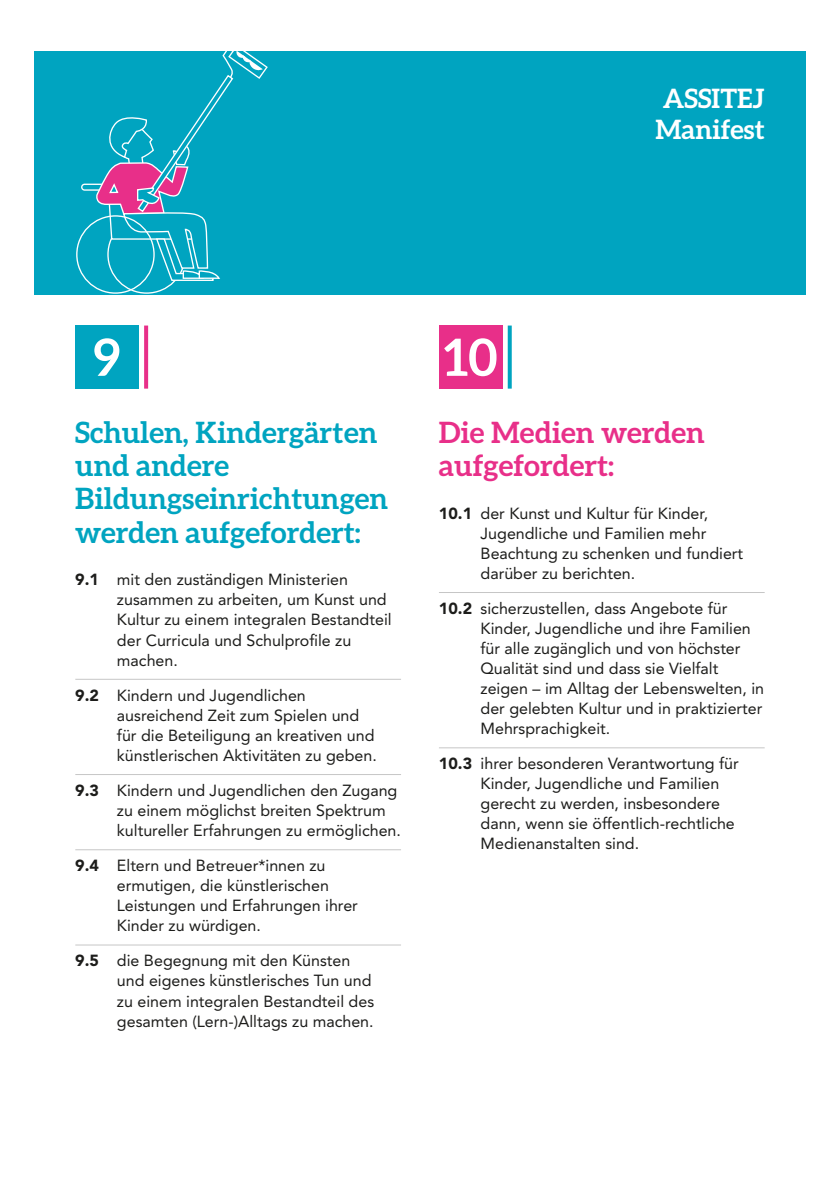
<style>
.page{position:relative;width:840px;height:1191px;background:#fff}
.page>*{position:absolute;margin:0;border:0;box-sizing:border-box;transform-origin:0 0}
.t1{font:700 51.4px "Aleo";color:#fff}
.t2{font:700 29.4px/33.4px "Aleo";color:#00a4c0}
.t3{font:700 29.4px/33.4px "Aleo";color:#e82f89}
.t4{font:700 26.6px/30.6px "Aleo";color:#fff}
.t5{font:16px/20px "Avenir LT Std";color:#1d1d1b}
.s1{font-weight:900}
</style>
<div class="page">
<div style="left:34px;top:51px;width:771px;height:243px;background:#00a4c0"></div>
<div style="left:81px;top:184px;width:31px;height:7px;border:1px solid #fff;border-radius:3px"></div>
<svg style="left:93px;top:51px;width:175px;height:231px"></svg>
<hr style="left:75px;top:679px;width:326px;height:1px;background:#c6c6c6">
<hr style="left:75px;top:774px;width:326px;height:1px;background:#c6c6c6">
<hr style="left:75px;top:849px;width:326px;height:1px;background:#c6c6c6">
<hr style="left:75px;top:944px;width:326px;height:1px;background:#c6c6c6">
<hr style="left:438px;top:592px;width:326px;height:1px;background:#c6c6c6">
<hr style="left:438px;top:747px;width:326px;height:1px;background:#c6c6c6">
<div style="left:75px;top:325px;width:63px;height:63px;background:#00a4c0"></div>
<div style="left:438px;top:325px;width:64px;height:63px;background:#e82f89"></div>
<svg style="left:144px;top:325px;width:4px;height:63px"></svg>
<svg style="left:507px;top:325px;width:4px;height:63px"></svg>
<h1 class="t1" style="left:93px;top:328px;width:28px">9</h1>
<h1 class="t1" style="left:443px;top:328px;width:56px">10</h1>
<h3 class="t4" style="left:655px;top:83px;width:111px">ASSITEJ<br>Manifest</h3>
<h2 class="t2" style="left:75px;top:415px;width:314px">Schulen, Kindergärten und andere<br>Bildungseinrichtungen werden aufgefordert:</h2>
<p class="t5" style="left:117px;top:570px;width:276px;text-indent:-42px"><span class="s1">9.1</span> mit den zuständigen Ministerien zusammen zu arbeiten, um Kunst und<br>Kultur zu einem integralen Bestandteil der Curricula und Schulprofile zu machen.</p>
<p class="t5" style="left:117px;top:685px;width:261px;text-indent:-42px"><span class="s1">9.2</span> Kindern und Jugendlichen ausreichend Zeit zum Spielen und für die Beteiligung an kreativen und künstlerischen Aktivitäten zu geben.</p>
<p class="t5" style="left:117px;top:780px;width:285px;text-indent:-42px"><span class="s1">9.3</span> Kindern und Jugendlichen den Zugang zu einem möglichst breiten Spektrum kultureller Erfahrungen zu ermöglichen.</p>
<p class="t5" style="left:117px;top:855px;width:242px;text-indent:-42px"><span class="s1">9.4</span> Eltern und Betreuer*innen zu ermutigen, die künstlerischen<br>Leistungen und Erfahrungen ihrer<br>Kinder zu würdigen.</p>
<p class="t5" style="left:117px;top:951px;width:258px;text-indent:-42px"><span class="s1">9.5</span> die Begegnung mit den Künsten und eigenes künstlerisches Tun und zu einem integralen Bestandteil des gesamten (Lern-)Alltags zu machen.</p>
<h2 class="t3" style="left:438px;top:415px;width:267px">Die Medien werden aufgefordert:</h2>
<p class="t5" style="left:480px;top:503px;width:264px;text-indent:-42px"><span class="s1">10.1</span> der Kunst und Kultur für Kinder,<br>Jugendliche und Familien mehr<br>Beachtung zu schenken und fundiert darüber zu berichten.</p>
<p class="t5" style="left:480px;top:598px;width:285px;text-indent:-42px"><span class="s1">10.2</span> sicherzustellen, dass Angebote für Kinder, Jugendliche und ihre Familien für alle zugänglich und von höchster Qualität sind und dass sie Vielfalt zeigen – im Alltag der Lebenswelten, in der gelebten Kultur und in praktizierter Mehrsprachigkeit.</p>
<p class="t5" style="left:480px;top:754px;width:259px;text-indent:-42px"><span class="s1">10.3</span> ihrer besonderen Verantwortung für Kinder, Jugendliche und Familien gerecht zu werden, insbesondere dann, wenn sie öffentlich-rechtliche Medienanstalten sind.</p>
</div>
